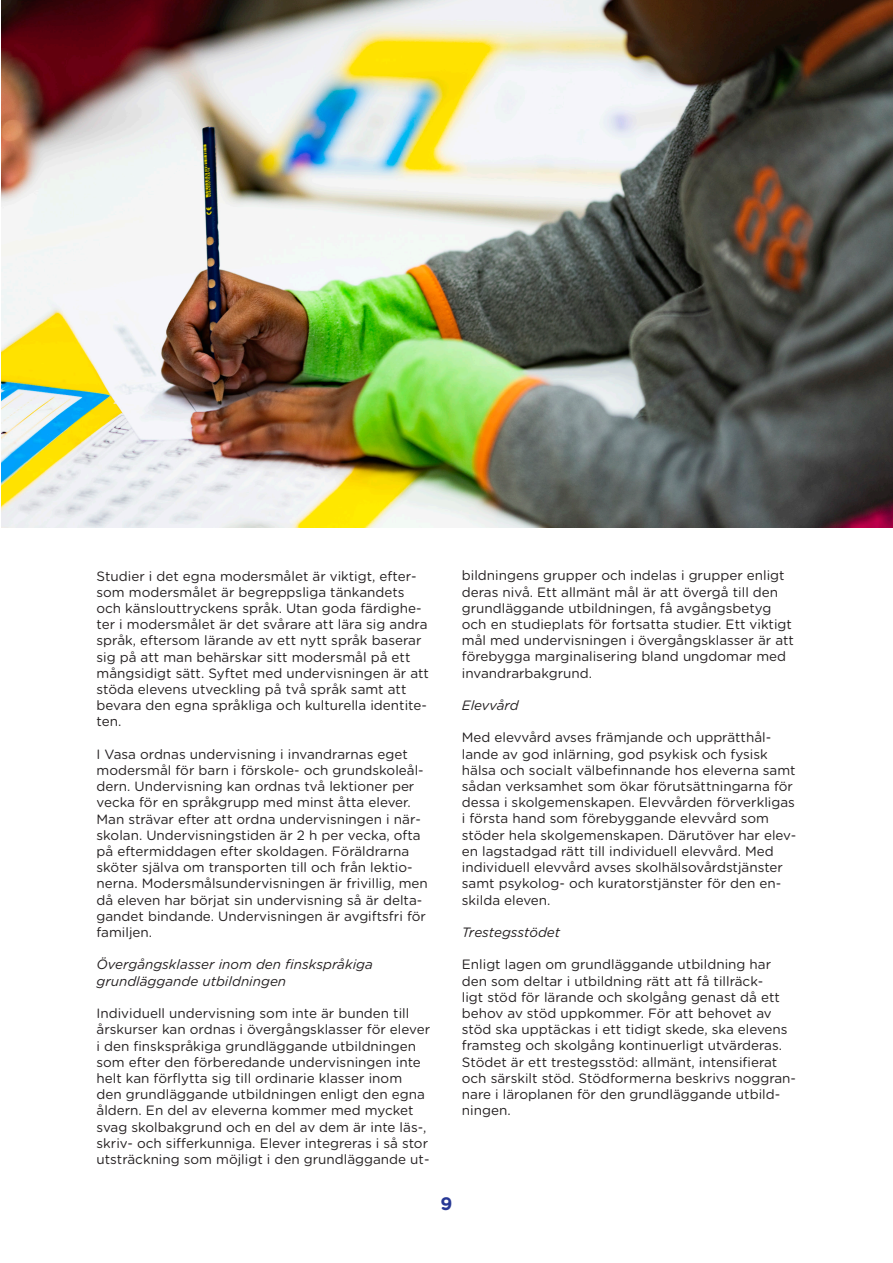
<style>
.page{position:relative;width:893px;height:1263px;background:#fff}
.page>*{position:absolute;margin:0;border:0;box-sizing:border-box;transform-origin:0 0}
.t1{font:700 18px "Gotham Rounded";color:#273895}
.t2{font:13.5px/16.2px "Gotham Rounded";color:#231f20}
.t3{font:italic 13.5px "Gotham Rounded";color:#231f20}
</style>
<div class="page">
<img style="left:1px;top:0;width:892px;height:527px">
<p class="t2" style="left:97px;top:567px;width:334px">Studier i det egna modersmålet är viktigt, efter&shy;som modersmålet är begreppsliga tänkandets och känslouttryckens språk. Utan goda färdighe&shy;ter i modersmålet är det svårare att lära sig andra språk, eftersom lärande av ett nytt språk baserar sig på att man behärskar sitt modersmål på ett mångsidigt sätt. Syftet med undervisningen är att stöda elevens utveckling på två språk samt att bevara den egna språkliga och kulturella identite&shy;ten.</p>
<p class="t2" style="left:97px;top:745px;width:333px">I Vasa ordnas undervisning i invandrarnas eget modersmål för barn i förskole- och grundskoleål&shy;dern. Undervisning kan ordnas två lektioner per vecka för en språkgrupp med minst åtta elever.<br>Man strävar efter att ordna undervisningen i när&shy;skolan. Undervisningstiden är 2 h per vecka, ofta på eftermiddagen efter skoldagen. Föräldrarna sköter själva om transporten till och från lektio&shy;nerna. Modersmålsundervisningen är frivillig, men då eleven har börjat sin undervisning så är delta&shy;gandet bindande. Undervisningen är avgiftsfri för familjen.</p>
<p class="t3" style="left:97px;top:955px;width:278px">Övergångsklasser inom den finskspråkiga</p>
<p class="t3" style="left:97px;top:972px;width:191px">grundläggande utbildningen</p>
<p class="t2" style="left:97px;top:1004px;width:335px">Individuell undervisning som inte är bunden till årskurser kan ordnas i övergångsklasser för elever i den finskspråkiga grundläggande utbildningen som efter den förberedande undervisningen inte helt kan förflytta sig till ordinarie klasser inom den grundläggande utbildningen enligt den egna åldern. En del av eleverna kommer med mycket svag skolbakgrund och en del av dem är inte läs-, skriv- och sifferkunniga. Elever integreras i så stor utsträckning som möjligt i den grundläggande ut-</p>
<p class="t2" style="left:462px;top:567px;width:334px">bildningens grupper och indelas i grupper enligt deras nivå. Ett allmänt mål är att övergå till den grundläggande utbildningen, få avgångsbetyg och en studieplats för fortsatta studier. Ett viktigt mål med undervisningen i övergångsklasser är att förebygga marginalisering bland ungdomar med invandrarbakgrund.</p>
<p class="t3" style="left:462px;top:696px;width:58px">Elevvård</p>
<p class="t2" style="left:462px;top:729px;width:336px">Med elevvård avses främjande och upprätthål&shy;lande av god inlärning, god psykisk och fysisk hälsa och socialt välbefinnande hos eleverna samt sådan verksamhet som ökar förutsättningarna för dessa i skolgemenskapen. Elevvården förverkligas i första hand som förebyggande elevvård som stöder hela skolgemenskapen. Därutöver har elev&shy;en lagstadgad rätt till individuell elevvård. Med individuell elevvård avses skolhälsovårdstjänster samt psykolog- och kuratorstjänster för den en&shy;skilda eleven.</p>
<p class="t3" style="left:462px;top:923px;width:100px">Trestegsstödet</p>
<p class="t2" style="left:462px;top:956px;width:336px">Enligt lagen om grundläggande utbildning har den som deltar i utbildning rätt att få tillräck-<br>ligt stöd för lärande och skolgång genast då ett behov av stöd uppkommer. För att behovet av stöd ska upptäckas i ett tidigt skede, ska elevens framsteg och skolgång kontinuerligt utvärderas.<br>Stödet är ett trestegsstöd: allmänt, intensifierat och särskilt stöd. Stödformerna beskrivs noggran&shy;nare i läroplanen för den grundläggande utbild&shy;ningen.</p>
<h1 class="t1" style="left:440px;top:1190px;width:13px">9</h1>
</div>
